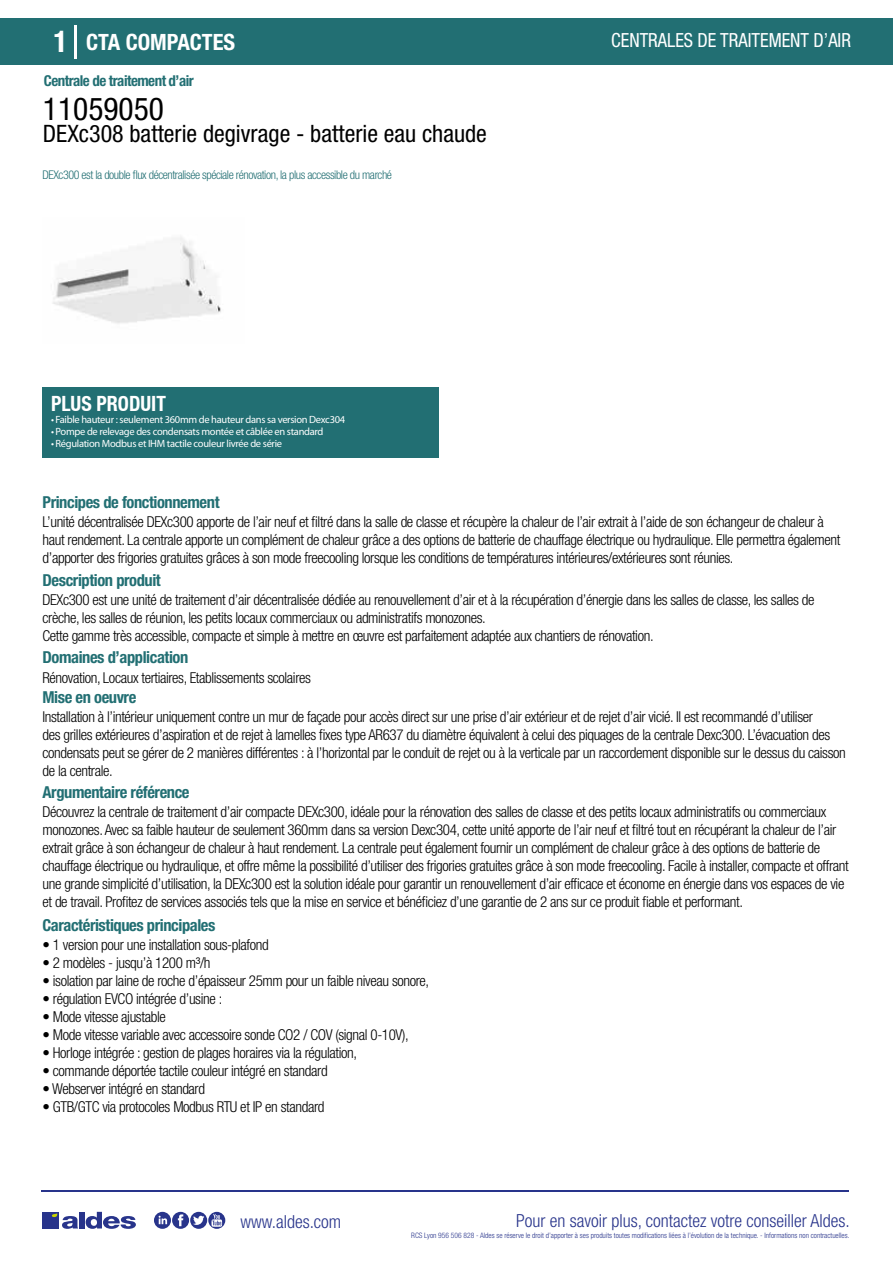
<style>
.page{position:relative;width:893px;height:1263px;background:#fff}
.page>*{position:absolute;margin:0;border:0;box-sizing:border-box;transform-origin:0 0}
.t1{font:condensed 31.5px "Helvetica Neue LT Std";color:#000}
.t2{font:condensed 24px "Helvetica Neue LT Std";color:#000}
.t3{font:700 condensed 22.5px "Helvetica Neue LT Std";color:#fff}
.t4{font:700 condensed 21px "Helvetica Neue";color:#fff;scale:.95 1}
.t5{font:condensed 19.5px "Helvetica Neue LT Std";color:#fff;scale:.95 1}
.t6{font:300 condensed 18px "Helvetica Neue";color:#28348b}
.t7{font:700 condensed 16.5px "Helvetica Neue LT Std";letter-spacing:-.025em;color:#226f73}
.t8{font:300 condensed 15px/18px "Helvetica Neue LT Std";letter-spacing:-.025em;color:#000}
.t9{font:700 condensed 15px "Helvetica Neue LT Std";letter-spacing:-.035em;color:#226f73}
.t10{font:300 condensed 12px "Helvetica Neue LT Std";letter-spacing:-.035em;color:#226f73}
.t11{font:10.5px "Myriad Pro";letter-spacing:-.03em;color:#fff}
.t12{font:300 condensed 7.5px "Helvetica Neue";color:#28348b}
.s1{font-size:30px}
</style>
<div class="page">
<img style="left:53px;top:237px;width:168px;height:87px">
<div style="left:0;top:18px;width:893px;height:46px;background:#226f73"></div>
<div style="left:43px;top:387px;width:396px;height:70px;background:#226f73"></div>
<hr style="left:74px;top:25px;width:2px;height:33px;background:#fff">
<hr style="left:41px;top:1190px;width:808px;height:1px;background:#28348b">
<svg style="left:154px;top:1212px;width:71px;height:17px"></svg>
<div style="left:42px;top:1212px;width:17px;height:16px;background:#28348b"></div>
<div style="left:79px;top:1212px;width:5px;height:16px;background:#28348b"></div>
<svg style="left:86px;top:1212px;width:50px;height:17px"></svg>
<svg style="left:52px;top:1213px;width:26px;height:16px"></svg>
<h3 class="t3" style="left:54px;top:28px;width:183px"><span class="s1">1</span> CTA COMPACTES</h3>
<h3 class="t5" style="left:611px;top:29px;width:254px">CENTRALES DE TRAITEMENT D’AIR</h3>
<p class="t9" style="left:44px;top:71px;width:151px">Centrale de traitement d’air</p>
<h1 class="t1" style="left:43px;top:91px;width:122px">11059050</h1>
<h2 class="t2" style="left:43px;top:120px;width:445px">DEXc308 batterie degivrage - batterie eau chaude</h2>
<p class="t10" style="left:43px;top:167px;width:351px">DEXc300 est la double flux décentralisée spéciale rénovation, la plus accessible du marché</p>
<h3 class="t4" style="left:51px;top:391px;width:122px">PLUS PRODUIT</h3>
<p class="t11" style="left:51px;top:413px;width:296px">• Faible hauteur : seulement 360mm de hauteur dans sa version Dexc304</p>
<p class="t11" style="left:51px;top:425px;width:274px">• Pompe de relevage des condensats montée et câblée en standard</p>
<p class="t11" style="left:51px;top:437px;width:233px">• Régulation Modbus et IHM tactile couleur livrée de série</p>
<p class="t7" style="left:43px;top:492px;width:179px">Principes de fonctionnement</p>
<p class="t8" style="left:43px;top:513px;width:799px">L’unité décentralisée DEXc300 apporte de l’air neuf et filtré dans la salle de classe et récupère la chaleur de l’air extrait à l’aide de son échangeur de chaleur à haut rendement. La centrale apporte un complément de chaleur grâce a des options de batterie de chauffage électrique ou hydraulique. Elle permettra également d’apporter des frigories gratuites grâces à son mode freecooling lorsque les conditions de températures intérieures/extérieures sont réunies.</p>
<p class="t8" style="left:43px;top:590px;width:774px">DEXc300 est une unité de traitement d’air décentralisée dédiée au renouvellement d’air et à la récupération d’énergie dans les salles de classe, les salles de crèche, les salles de réunion, les petits locaux commerciaux ou administratifs monozones.<br>Cette gamme très accessible, compacte et simple à mettre en œuvre est parfaitement adaptée aux chantiers de rénovation.</p>
<p class="t8" style="left:43px;top:668px;width:270px">Rénovation, Locaux tertiaires, Etablissements scolaires</p>
<p class="t8" style="left:43px;top:708px;width:805px">Installation à l’intérieur uniquement contre un mur de façade pour accès direct sur une prise d’air extérieur et de rejet d’air vicié. Il est recommandé d’utiliser<br>des grilles extérieures d’aspiration et de rejet à lamelles fixes type AR637 du diamètre équivalent à celui des piquages de la centrale Dexc300. L’évacuation des condensats peut se gérer de 2 manières différentes : à l’horizontal par le conduit de rejet ou à la verticale par un raccordement disponible sur le dessus du caisson de la centrale.</p>
<p class="t7" style="left:43px;top:570px;width:120px">Description produit</p>
<p class="t7" style="left:43px;top:647px;width:147px">Domaines d’application</p>
<p class="t7" style="left:43px;top:687px;width:95px">Mise en oeuvre</p>
<p class="t7" style="left:43px;top:782px;width:149px">Argumentaire référence</p>
<p class="t8" style="left:43px;top:802px;width:808px">Découvrez la centrale de traitement d’air compacte DEXc300, idéale pour la rénovation des salles de classe et des petits locaux administratifs ou commerciaux monozones. Avec sa faible hauteur de seulement 360mm dans sa version Dexc304, cette unité apporte de l’air neuf et filtré tout en récupérant la chaleur de l’air extrait grâce à son échangeur de chaleur à haut rendement. La centrale peut également fournir un complément de chaleur grâce à des options de batterie de chauffage électrique ou hydraulique, et offre même la possibilité d’utiliser des frigories gratuites grâce à son mode freecooling. Facile à installer, compacte et offrant une grande simplicité d’utilisation, la DEXc300 est la solution idéale pour garantir un renouvellement d’air efficace et économe en énergie dans vos espaces de vie et de travail. Profitez de services associés tels que la mise en service et bénéficiez d’une garantie de 2 ans sur ce produit fiable et performant.</p>
<p class="t7" style="left:43px;top:915px;width:174px">Caractéristiques principales</p>
<p class="t8" style="left:43px;top:935px;width:228px">• 1 version pour une installation sous-plafond</p>
<p class="t8" style="left:43px;top:953px;width:169px">• 2 modèles - jusqu’à 1200 m³/h</p>
<p class="t8" style="left:43px;top:971px;width:388px">• isolation par laine de roche d’épaisseur 25mm pour un faible niveau sonore,</p>
<p class="t8" style="left:43px;top:989px;width:181px">• régulation EVCO intégrée d’usine :</p>
<p class="t8" style="left:43px;top:1007px;width:125px">• Mode vitesse ajustable</p>
<p class="t8" style="left:43px;top:1025px;width:368px">• Mode vitesse variable avec accessoire sonde CO2 / COV (signal 0-10V),</p>
<p class="t8" style="left:43px;top:1043px;width:316px">• Horloge intégrée : gestion de plages horaires via la régulation,</p>
<p class="t8" style="left:43px;top:1061px;width:287px">• commande déportée tactile couleur intégré en standard</p>
<p class="t8" style="left:43px;top:1079px;width:164px">• Webserver intégré en standard</p>
<p class="t8" style="left:43px;top:1097px;width:283px">• GTB/GTC via protocoles Modbus RTU et IP en standard</p>
<p class="t6" style="left:240px;top:1211px;width:102px">www.aldes.com</p>
<p class="t6" style="left:516px;top:1211px;width:335px">Pour en savoir plus, contactez votre conseiller Aldes.</p>
<p class="t12" style="left:411px;top:1230px;width:440px">RCS Lyon 956 506 828 - Aldes se réserve le droit d’apporter à ses produits toutes modifications liées à l’évolution de la technique. - Informations non contractuelles.</p>
</div>
